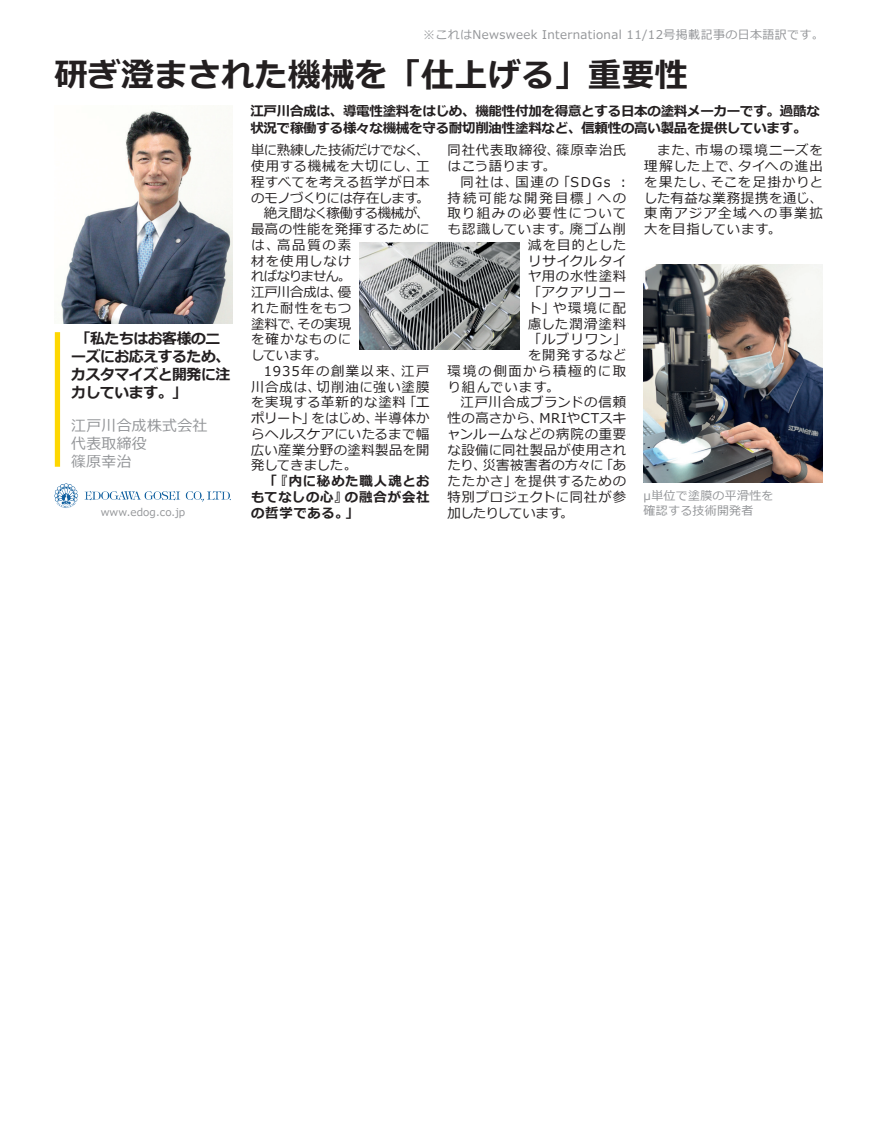
<style>
.page{position:relative;width:878px;height:1134px;background:#fff}
.page>*{position:absolute;margin:0;border:0;box-sizing:border-box;transform-origin:0 0}
.t1{font:700 33px "Meiryo";letter-spacing:.01em;color:#231f20}
.t2{font:700 15px/18px "Meiryo";letter-spacing:-.03em;color:#231f20}
.t3{font:15px/18px "Meiryo";letter-spacing:.02em;color:#939598}
.t4{font:13.5px/15.8px "Meiryo";letter-spacing:.05em;color:#231f20;text-align:justify}
.t5{font:700 13.5px/15.8px "Meiryo";letter-spacing:-.02em;color:#231f20;text-align:justify}
.t6{font:13.5px/15.8px "Meiryo";letter-spacing:.015em;color:#231f20}
.t7{font:13.5px "Meiryo";letter-spacing:.075em;color:#231f20}
.t8{font:13.5px "Meiryo";letter-spacing:.125em;color:#231f20}
.t9{font:13.5px "Meiryo";letter-spacing:.07em;color:#231f20}
.t10{font:13.5px "Meiryo";letter-spacing:.15em;color:#231f20}
.t11{font:13.5px "Meiryo";letter-spacing:.13em;color:#231f20}
.t12{font:13.5px "Meiryo";letter-spacing:.12em;color:#231f20}
.t13{font:12px/15px "Meiryo";letter-spacing:.03em;color:#939598}
.t14{font:10.5px "Meiryo";letter-spacing:.01em;color:#939598}
</style>
<div class="page">
<div style="left:55px;top:332px;width:5px;height:135px;background:#fed702"></div>
<img style="left:61px;top:111px;width:172px;height:213px">
<img style="left:54px;top:483px;width:177px;height:25px">
<img style="left:643px;top:265px;width:179px;height:217px">
<img style="left:360px;top:243px;width:159px;height:107px">
<p class="t13" style="left:423px;top:28px;width:402px">※これはNewsweek International 11/12号掲載記事の日本語訳です。</p>
<p class="t1" style="left:54px;top:52px;width:634px">研ぎ澄まされた機械を「仕上げる」重要性</p>
<p class="t2" style="left:71px;top:330px;width:160px">「私たちはお客様のニーズにお応えするため、</p>
<p class="t2" style="left:71px;top:366px;width:160px">カスタマイズと開発に注力しています。」</p>
<p class="t3" style="left:71px;top:417px;width:153px">江戸川合成株式会社　代表取締役　<br>篠原幸治</p>
<p class="t14" style="left:101px;top:505px;width:86px">www.edog.co.jp</p>
<p class="t5" style="left:250px;top:104px;width:571px;line-height:16.5px">江戸川合成は、導電性塗料をはじめ、機能性付加を得意とする日本の塗料メーカーです。過酷な状況で稼働する様々な機械を守る耐切削油性塗料など、信頼性の高い製品を提供しています。</p>
<p class="t4" style="left:251px;top:143px;width:180px">単に熟練した技術だけでなく、使用する機械を大切にし、工程すべてを考える哲学が日本のモノづくりには存在します。</p>
<p class="t6" style="left:251px;top:206px;width:180px;text-indent:13px">絶え間なく稼働する機械が、最高の性能を発揮するためには、高品質の素<br>材を使用しなけ<br>ればなりません。<br>江戸川合成は、優<br>れた耐性をもつ<br>塗料で、その実現<br>を確かなものに<br>しています。</p>
<p class="t4" style="left:251px;top:364px;width:180px;text-indent:13px">1935年の創業以来、江戸川合成は、切削油に強い塗膜を実現する革新的な塗料「エポリート」をはじめ、半導体からヘルスケアにいたるまで幅広い産業分野の塗料製品を開発してきました。</p>
<p class="t5" style="left:251px;top:474px;width:180px;text-indent:13px">「『内に秘めた職人魂とおもてなしの心』の融合が会社の哲学である。」</p>
<p class="t4" style="left:447px;top:143px;width:180px">同社代表取締役、篠原幸治氏はこう語ります。</p>
<p class="t8" style="left:460px;top:173px;width:167px">同社は、国連の「SDGs :</p>
<p class="t10" style="left:447px;top:188px;width:180px">持続可能な開発目標」への</p>
<p class="t11" style="left:447px;top:204px;width:180px">取り組みの必要性について</p>
<p class="t9" style="left:447px;top:220px;width:180px">も認識しています。廃ゴム削</p>
<p class="t4" style="left:528px;top:238px;width:100px">減を目的とした</p>
<p class="t4" style="left:528px;top:254px;width:100px">リサイクルタイ</p>
<p class="t4" style="left:528px;top:269px;width:100px">ヤ用の水性塗料</p>
<p class="t4" style="left:528px;top:285px;width:100px">「アクアリコー</p>
<p class="t4" style="left:528px;top:301px;width:100px">ト」や環境に配</p>
<p class="t7" style="left:528px;top:314px;width:100px">慮した潤滑塗料</p>
<p class="t4" style="left:528px;top:332px;width:100px">「ルブリワン」</p>
<p class="t4" style="left:528px;top:348px;width:100px">を開発するなど</p>
<p class="t12" style="left:447px;top:362px;width:180px">環境の側面から積極的に取</p>
<p class="t7" style="left:447px;top:377px;width:113px">り組んでいます。</p>
<p class="t4" style="left:447px;top:395px;width:180px;text-indent:13px">江戸川合成ブランドの信頼性の高さから、MRIやCTスキャンルームなどの病院の重要な設備に同社製品が使用されたり、災害被害者の方々に「あたたかさ」を提供するための特別プロジェクトに同社が参加したりしています。</p>
<p class="t4" style="left:644px;top:143px;width:180px;text-indent:13px">また、市場の環境ニーズを理解した上で、タイへの進出を果たし、そこを足掛かりとした有益な業務提携を通じ、東南アジア全域への事業拡大を目指しています。</p>
<p class="t13" style="left:643px;top:489px;width:131px">μ単位で塗膜の平滑性を確認する技術開発者</p>
</div>
